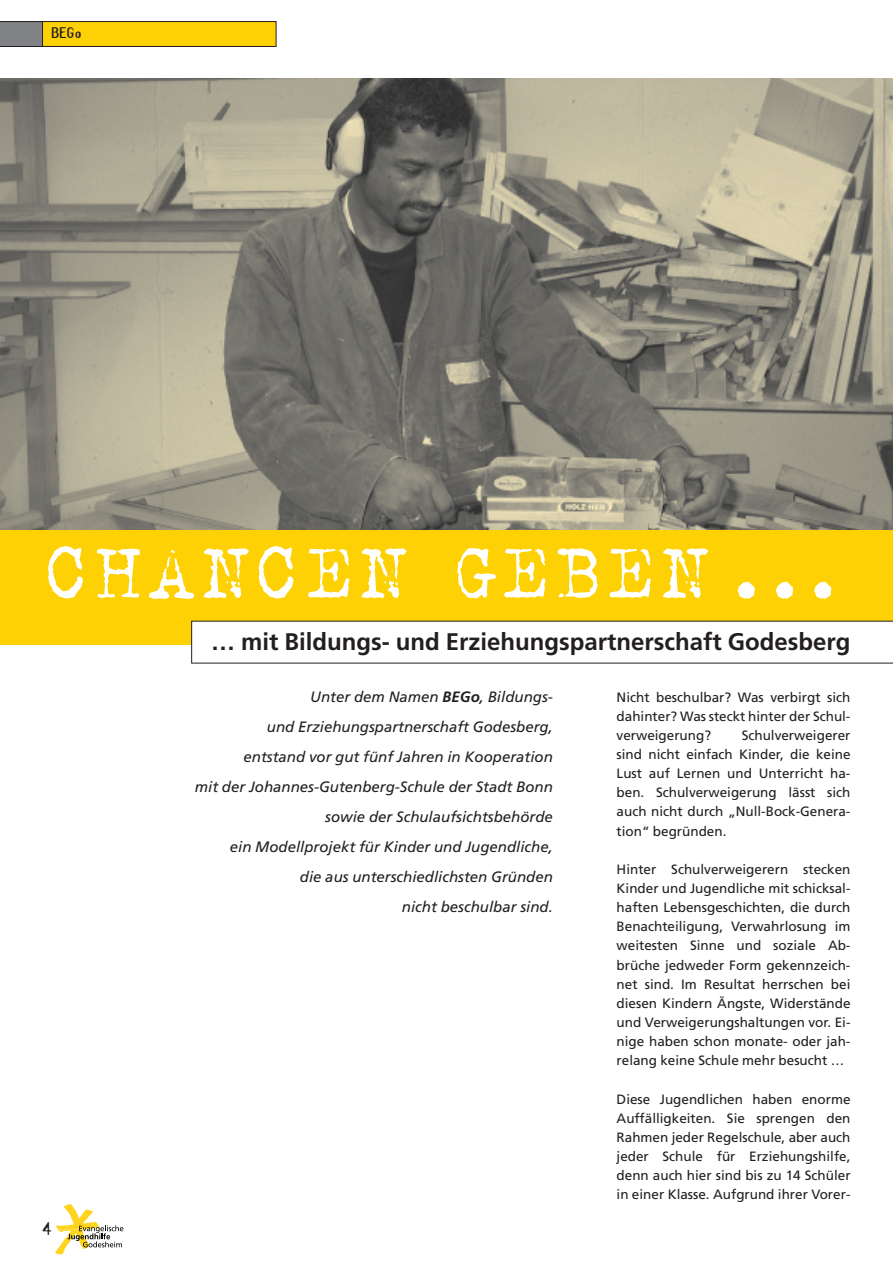
<style>
.page{position:relative;width:893px;height:1263px;background:#fff}
.page>*{position:absolute;margin:0;border:0;box-sizing:border-box;transform-origin:0 0}
.t1{font:87px "Trixie Text";letter-spacing:.055em;color:#fff}
.t2{font:700 24px "Frutiger";color:#231f20}
.t3{font:700 18px "Template Gothic";color:#231f20}
.t4{font:italic 15px/30px "Frutiger";color:#231f20;text-align:right}
.t5{font:13.5px/19.2px "Frutiger";color:#231f20;text-align:justify}
.t6{font:700 13.5px "Template Gothic";color:#231f20}
.s1{font-weight:700}
</style>
<div class="page">
<div style="left:0;top:521px;width:893px;height:123px;background:#fed105"></div>
<div style="left:191px;top:621px;width:702px;height:42px;background:#fff"></div>
<svg style="left:55px;top:1204px;width:68px;height:51px"></svg>
<svg style="left:0;top:21px;width:276px;height:26px;background:#dab719"></svg>
<img style="left:0;top:79px;width:893px;height:450px">
<p class="t6" style="left:51px;top:26px;width:32px">BEGo</p>
<h1 class="t1" style="left:43px;top:516px;width:805px">CHANCEN GEBEN ...</h1>
<h2 class="t2" style="left:211px;top:631px;width:641px">… mit Bildungs- und Erziehungspartnerschaft Godesberg</h2>
<h3 class="t3" style="left:43px;top:1218px;width:11px">4</h3>
<p class="t4" style="left:195px;top:683px;width:359px">Unter dem Namen <span class="s1">BEGo</span>, Bildungs-<br>und Erziehungspartnerschaft Godesberg,<br>entstand vor gut fünf Jahren in Kooperation<br>mit der Johannes-Gutenberg-Schule der Stadt Bonn sowie der Schulaufsichtsbehörde<br>ein Modellprojekt für Kinder und Jugendliche,<br>die aus unterschiedlichsten Gründen<br>nicht beschulbar sind.</p>
<p class="t5" style="left:617px;top:688px;width:235px">Nicht beschulbar? Was verbirgt sich dahinter? Was steckt hinter der Schul&shy;verweigerung?</p>
<p class="t5" style="left:617px;top:727px;width:235px;text-indent:125px">Schulverweigerer sind nicht einfach Kinder, die keine Lust auf Lernen und Unterricht ha&shy;ben. Schulverweigerung lässt sich auch nicht durch „Null-Bock-Genera&shy;tion“ begründen.</p>
<p class="t5" style="left:617px;top:861px;width:235px">Hinter Schulverweigerern stecken Kinder und Jugendliche mit schicksal&shy;haften Lebensgeschichten, die durch Benachteiligung, Verwahrlosung im weitesten Sinne und soziale Ab&shy;brüche jedweder Form gekennzeich&shy;net sind. Im Resultat herrschen bei diesen Kindern Ängste, Widerstände und Verweigerungshaltungen vor. Ei&shy;nige haben schon monate- oder jah&shy;relang keine Schule mehr besucht …</p>
<p class="t5" style="left:617px;top:1090px;width:235px">Diese Jugendlichen haben enorme Auffälligkeiten. Sie sprengen den Rahmen jeder Regelschule, aber auch jeder Schule für Erziehungshilfe, denn auch hier sind bis zu 14 Schüler in einer Klasse. Aufgrund ihrer Vorer-</p>
</div>
